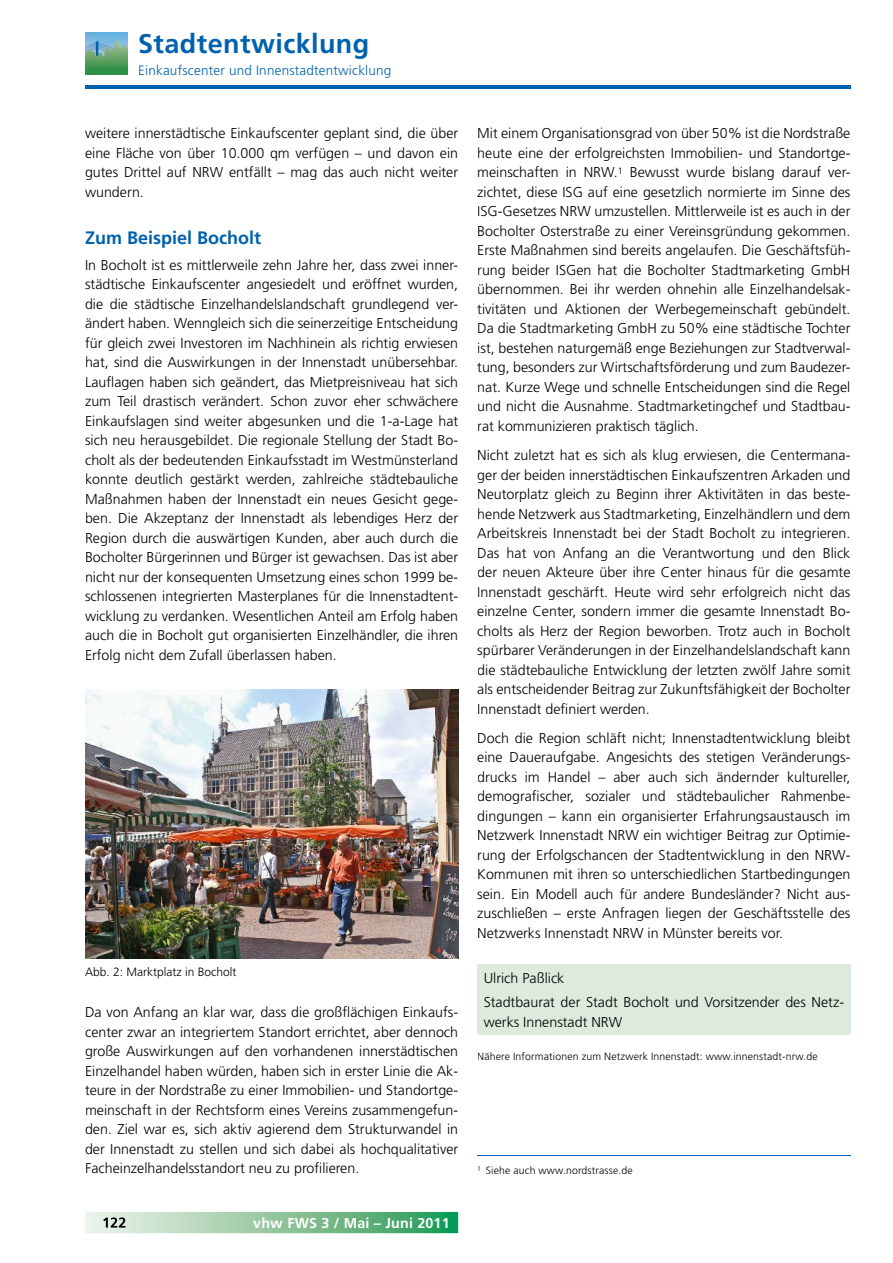
<style>
.page{position:relative;width:893px;height:1263px;background:#fff}
.page>*{position:absolute;margin:0;border:0;box-sizing:border-box;transform-origin:0 0}
.t1{font:700 27px "Frutiger LT";letter-spacing:.015em;color:#0062ae}
.t2{font:700 18px "Frutiger LT";color:#0062ae}
.t3{font:300 14.25px/19.5px "Frutiger LT";color:#000;text-align:justify}
.t4{font:700 14.25px "Frutiger LT";letter-spacing:.015em;color:#fff}
.t5{font:300 13.5px "Frutiger LT";letter-spacing:.015em;color:#0062ae}
.t6{font:300 12px "Frutiger CE";color:#000}
.t7{font:300 10.5px "Frutiger LT";letter-spacing:.015em;color:#000}
</style>
<div class="page">
<hr style="left:85px;top:86px;width:765px;height:3px;background:#0062ae">
<svg style="left:85px;top:1212px;width:373px;height:21px;background:#8bc59d"></svg>
<img style="left:103px;top:1217px;width:23px;height:10px">
<img style="left:85px;top:32px;width:42px;height:43px">
<hr style="left:477px;top:1156px;width:373px;height:1px;background:#0062ae">
<div style="left:477px;top:964px;width:373px;height:71px;background:#dcebdd"></div>
<img style="left:85px;top:690px;width:373px;height:268px">
<h1 class="t1" style="left:138px;top:28px;width:233px">Stadtentwicklung</h1>
<p class="t5" style="left:138px;top:62px;width:255px">Einkaufscenter und Innenstadtentwicklung</p>
<p class="t3" style="left:85px;top:124px;width:375px">weitere innerstädtische Einkaufscenter geplant sind, die über eine Fläche von über 10.000 qm verfügen – und davon ein gutes Drittel auf NRW entfällt – mag das auch nicht weiter wundern.</p>
<p class="t2" style="left:85px;top:227px;width:178px">Zum Beispiel Bocholt</p>
<p class="t3" style="left:85px;top:255px;width:375px">In Bocholt ist es mittlerweile zehn Jahre her, dass zwei inner&shy;städtische Einkaufscenter angesiedelt und eröffnet wurden, die die städtische Einzelhandelslandschaft grundlegend ver&shy;ändert haben. Wenngleich sich die seinerzeitige Entscheidung für gleich zwei Investoren im Nachhinein als richtig erwiesen hat, sind die Auswirkungen in der Innenstadt unübersehbar.<br>Lauflagen haben sich geändert, das Mietpreisniveau hat sich zum Teil drastisch verändert. Schon zuvor eher schwächere Einkaufslagen sind weiter abgesunken und die 1-a-Lage hat sich neu herausgebildet. Die regionale Stellung der Stadt Bo&shy;cholt als der bedeutenden Einkaufsstadt im Westmünsterland konnte deutlich gestärkt werden, zahlreiche städtebauliche Maßnahmen haben der Innenstadt ein neues Gesicht gege&shy;ben. Die Akzeptanz der Innenstadt als lebendiges Herz der Region durch die auswärtigen Kunden, aber auch durch die Bocholter Bürgerinnen und Bürger ist gewachsen. Das ist aber nicht nur der konsequenten Umsetzung eines schon 1999 be&shy;schlossenen integrierten Masterplanes für die Innenstadtent&shy;wicklung zu verdanken. Wesentlichen Anteil am Erfolg haben auch die in Bocholt gut organisierten Einzelhändler, die ihren Erfolg nicht dem Zufall überlassen haben.</p>
<p class="t6" style="left:85px;top:965px;width:153px">Abb. 2: Marktplatz in Bocholt</p>
<p class="t3" style="left:85px;top:1002px;width:375px">Da von Anfang an klar war, dass die großflächigen Einkaufs&shy;center zwar an integriertem Standort errichtet, aber dennoch große Auswirkungen auf den vorhandenen innerstädtischen Einzelhandel haben würden, haben sich in erster Linie die Ak&shy;teure in der Nordstraße zu einer Immobilien- und Standortge&shy;meinschaft in der Rechtsform eines Vereins zusammengefun&shy;den. Ziel war es, sich aktiv agierend dem Strukturwandel in der Innenstadt zu stellen und sich dabei als hochqualitativer Facheinzelhandelsstandort neu zu profilieren.</p>
<p class="t4" style="left:253px;top:1214px;width:198px">vhw FWS 3 / Mai – Juni 2011</p>
<p class="t3" style="left:477px;top:124px;width:375px">Mit einem Organisationsgrad von über 50% ist die Nordstraße heute eine der erfolgreichsten Immobilien- und Standortge&shy;meinschaften in NRW.<sup>1</sup> Bewusst wurde bislang darauf ver&shy;zichtet, diese ISG auf eine gesetzlich normierte im Sinne des ISG-Gesetzes NRW umzustellen. Mittlerweile ist es auch in der Bocholter Osterstraße zu einer Vereinsgründung gekommen.<br>Erste Maßnahmen sind bereits angelaufen. Die Geschäftsfüh&shy;rung beider ISGen hat die Bocholter Stadtmarketing GmbH übernommen. Bei ihr werden ohnehin alle Einzelhandelsak&shy;tivitäten und Aktionen der Werbegemeinschaft gebündelt.<br>Da die Stadtmarketing GmbH zu 50% eine städtische Tochter ist, bestehen naturgemäß enge Beziehungen zur Stadtverwal&shy;tung, besonders zur Wirtschaftsförderung und zum Baudezer&shy;nat. Kurze Wege und schnelle Entscheidungen sind die Regel und nicht die Ausnahme. Stadtmarketingchef und Stadtbau&shy;rat kommunizieren praktisch täglich.</p>
<p class="t3" style="left:477px;top:446px;width:375px">Nicht zuletzt hat es sich als klug erwiesen, die Centermana&shy;ger der beiden innerstädtischen Einkaufszentren Arkaden und Neutorplatz gleich zu Beginn ihrer Aktivitäten in das beste&shy;hende Netzwerk aus Stadtmarketing, Einzelhändlern und dem Arbeitskreis Innenstadt bei der Stadt Bocholt zu integrieren.<br>Das hat von Anfang an die Verantwortung und den Blick der neuen Akteure über ihre Center hinaus für die gesamte Innenstadt geschärft. Heute wird sehr erfolgreich nicht das einzelne Center, sondern immer die gesamte Innenstadt Bo&shy;cholts als Herz der Region beworben. Trotz auch in Bocholt spürbarer Veränderungen in der Einzelhandelslandschaft kann die städtebauliche Entwicklung der letzten zwölf Jahre somit als entscheidender Beitrag zur Zukunftsfähigkeit der Bocholter Innenstadt definiert werden.</p>
<p class="t3" style="left:477px;top:728px;width:375px">Doch die Region schläft nicht; Innenstadtentwicklung bleibt eine Daueraufgabe. Angesichts des stetigen Veränderungs&shy;drucks im Handel – aber auch sich ändernder kultureller, demografischer, sozialer und städtebaulicher Rahmenbe&shy;dingungen – kann ein organisierter Erfahrungsaustausch im Netzwerk Innenstadt NRW ein wichtiger Beitrag zur Optimie&shy;rung der Erfolgschancen der Stadtentwicklung in den NRW-Kommunen mit ihren so unterschiedlichen Startbedingungen sein. Ein Modell auch für andere Bundesländer? Nicht aus&shy;zuschließen – erste Anfragen liegen der Geschäftsstelle des Netzwerks Innenstadt NRW in Münster bereits vor.</p>
<p class="t3" style="left:484px;top:967px;width:362px;line-height:23.7px">Ulrich Paßlick<br>Stadtbaurat der Stadt Bocholt und Vorsitzender des Netz-</p>
<p class="t3" style="left:484px;top:1012px;width:140px">werks Innenstadt NRW</p>
<p class="t7" style="left:477px;top:1051px;width:342px">Nähere Informationen zum Netzwerk Innenstadt: www.innenstadt-nrw.de</p>
<p class="t7" style="left:477px;top:1164px;width:157px"><sup>1</sup> Siehe auch www.nordstrasse.de</p>
</div>
